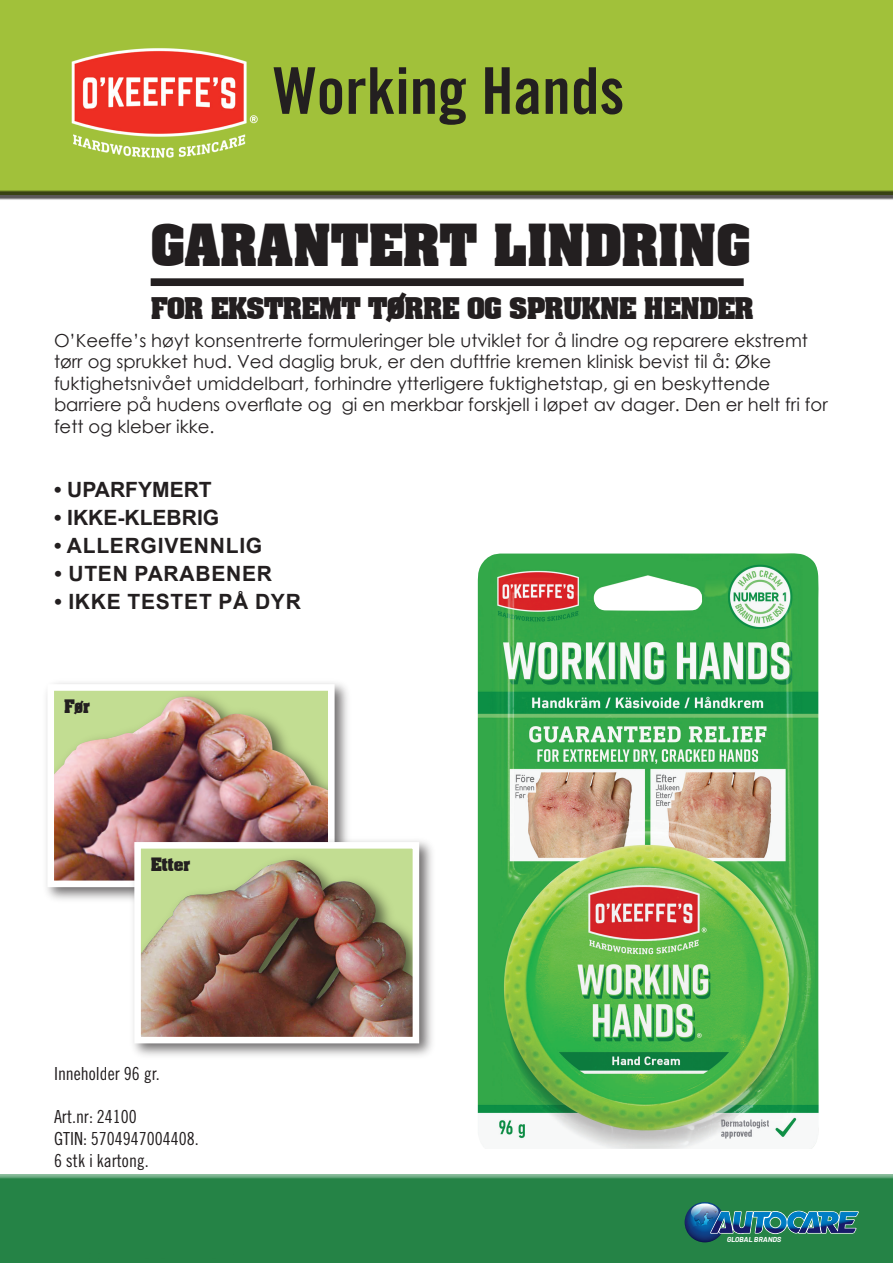
<style>
.page{position:relative;width:893px;height:1263px;background:#fff}
.page>*{position:absolute;margin:0;border:0;box-sizing:border-box;transform-origin:0 0}
.t1{font:64.5px "Trade Gothic W01 Bold Cn 20";color:#231f20}
.t2{font:700 49.35px "Aardvark";color:#231f20}
.t3{font:700 25.5px "Aardvark";letter-spacing:-.025em;color:#231f20}
.t4{font:700 21px "Arial";letter-spacing:.035em;color:#231f20}
.t5{font:700 21px "Arial";color:#231f20}
.t6{font:18px/21.6px "Century Gothic";color:#231f20}
.t7{font:18px/21.6px "Trade Gothic LT Pro Cn 18";color:#231f20}
.t8{font:700 15.9px "Aardvark";color:#231f20}
.t9{font:700 15.75px "Aardvark";color:#231f20}
.t10{font:700 7.2px "Barlow";color:#fff}
</style>
<div class="page">
<img style="left:0;top:0;width:893px;height:1263px">
<img style="left:685px;top:1202px;width:174px;height:40px">
<div style="left:0;top:190px;width:893px;height:988px;background:#fff"></div>
<img style="left:54px;top:41px;width:210px;height:121px">
<img style="left:477px;top:553px;width:342px;height:596px">
<div style="left:151px;top:278px;width:593px;height:8px;background:#231f20"></div>
<img style="left:46px;top:683px;width:302px;height:217px">
<img style="left:55px;top:696px;width:272px;height:183px">
<div style="left:47px;top:684px;width:288px;height:203px;border:7px solid #fff"></div>
<img style="left:106px;top:833px;width:326px;height:223px">
<div style="left:142px;top:850px;width:269px;height:10px;background:#c2dd92"></div>
<img style="left:142px;top:860px;width:269px;height:175px">
<div style="left:134px;top:842px;width:285px;height:201px;border:7px solid #fff"></div>
<h1 class="t1" style="left:274px;top:52px;width:352px">Working Hands</h1>
<h2 class="t2" style="left:151px;top:203px;width:601px">GARANTERT LINDRING</h2>
<h3 class="t3" style="left:151px;top:286px;width:604px">FOR EKSTREMT TØRRE OG SPRUKNE HENDER</h3>
<p class="t6" style="left:54px;top:329px;width:775px">O’Keeffe’s høyt konsentrerte formuleringer ble utviklet for å lindre og reparere ekstremt tørr og sprukket hud. Ved daglig bruk, er den duftfrie kremen klinisk bevist til å: Øke fuktighetsnivået umiddelbart, forhindre ytterligere fuktighetstap, gi en beskyttende barriere på hudens overflate og gi en merkbar forskjell i løpet av dager. Den er helt fri for fett og kleber ikke.</p>
<p class="t5" style="left:54px;top:474px;width:159px">• UPARFYMERT</p>
<p class="t5" style="left:54px;top:502px;width:167px">• IKKE-KLEBRIG</p>
<p class="t4" style="left:54px;top:530px;width:210px">• ALLERGIVENNLIG</p>
<p class="t4" style="left:54px;top:559px;width:219px">• UTEN PARABENER</p>
<p class="t4" style="left:54px;top:587px;width:248px">• IKKE TESTET PÅ DYR</p>
<p class="t8" style="left:64px;top:693px;width:27px">Før</p>
<p class="t9" style="left:151px;top:851px;width:41px">Etter</p>
<p class="t7" style="left:54px;top:1063px;width:107px">Inneholder 96 gr.</p>
<p class="t7" style="left:54px;top:1106px;width:146px">Art.nr: 24100<br>GTIN: 5704947004408.<br>6 stk i kartong.</p>
<p class="t10" style="left:727px;top:1235px;width:57px">GLOBAL BRANDS</p>
</div>
